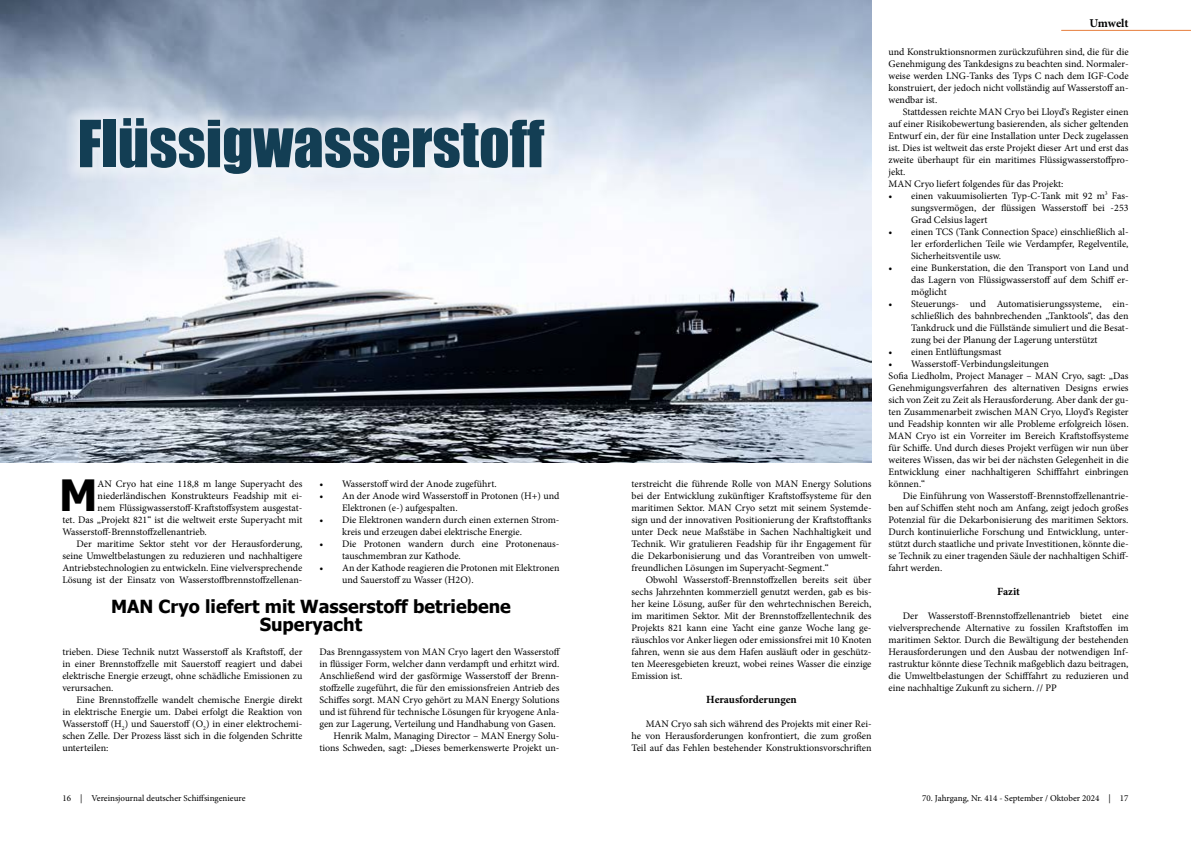
<style>
.page{position:relative;width:1191px;height:842px;background:#fff}
.page>*{position:absolute;margin:0;border:0;box-sizing:border-box;transform-origin:0 0}
.t1{font:60px "Impact";color:#133e54}
.t2{font:700 43px "Tahoma";color:#000}
.t3{font:700 18px/18px "Tahoma";color:#000;text-align:center}
.t4{font:700 12px "Minion Pro";letter-spacing:-.005em;color:#000}
.t5{font:700 11px "Minion Pro";letter-spacing:-.005em;color:#000}
.t6{font:10px/12px "Minion Pro";color:#000;text-align:justify}
.t7{font:9px "Minion Pro";color:#000}
</style>
<div class="page">
<img style="left:0;top:0;width:871px;height:463px">
<svg style="left:66px;top:105px;width:493px;height:83px;fill:#e9eef5"></svg>
<hr style="left:1061px;top:30px;width:130px;height:1px;background:#e77e3d">
<h1 class="t1" style="left:78px;top:97px;width:468px">Flüssigwasserstoff</h1>
<h2 class="t2" style="left:59px;top:465px;width:40px">M</h2>
<p class="t6" style="left:98px;top:477px;width:206px">AN Cryo hat eine 118,8 m lange Superyacht des</p>
<p class="t6" style="left:98px;top:489px;width:206px">niederländischen Konstrukteurs Feadship mit ei-</p>
<p class="t6" style="left:98px;top:501px;width:206px">nem Flüssigwasserstoff-Kraftstoffsystem ausgestat-</p>
<p class="t6" style="left:62px;top:513px;width:241px">tet. Das „Projekt 821“ ist die weltweit erste Superyacht mit</p>
<p class="t6" style="left:62px;top:525px;width:146px">Wasserstoff-Brennstoffzellenantrieb.</p>
<p class="t6" style="left:77px;top:537px;width:227px">Der maritime Sektor steht vor der Herausforderung,</p>
<p class="t6" style="left:62px;top:549px;width:241px">seine Umweltbelastungen zu reduzieren und nachhaltigere</p>
<p class="t6" style="left:62px;top:561px;width:241px">Antriebstechnologien zu entwickeln. Eine vielversprechende</p>
<p class="t6" style="left:62px;top:573px;width:241px">Lösung ist der Einsatz von Wasserstoffbrennstoffzellenan-</p>
<p class="t6" style="left:319px;top:477px;width:179px">• Wasserstoff wird der Anode zugeführt.</p>
<p class="t6" style="left:342px;top:489px;width:219px;text-indent:-23px">• An der Anode wird Wasserstoff in Protonen (H+) und<br>Elektronen (e-) aufgespalten.</p>
<p class="t6" style="left:342px;top:513px;width:219px;text-indent:-23px">• Die Elektronen wandern durch einen externen Strom&shy;kreis und erzeugen dabei elektrische Energie.</p>
<p class="t6" style="left:342px;top:537px;width:219px;text-indent:-23px">• Die Protonen wandern durch eine Protonenaus&shy;tauschmembran zur Kathode.</p>
<p class="t6" style="left:342px;top:561px;width:219px;text-indent:-23px">• An der Kathode reagieren die Protonen mit Elektronen und Sauerstoff zu Wasser (H2O).</p>
<h3 class="t3" style="left:111px;top:598px;width:401px">MAN Cryo liefert mit Wasserstoff betriebene<br>Superyacht</h3>
<p class="t6" style="left:62px;top:645px;width:241px">trieben. Diese Technik nutzt Wasserstoff als Kraftstoff, der in einer Brennstoffzelle mit Sauerstoff reagiert und dabei elektrische Energie erzeugt, ohne schädliche Emissionen zu verursachen.</p>
<p class="t6" style="left:62px;top:693px;width:241px;text-indent:14px">Eine Brennstoffzelle wandelt chemische Energie direkt in elektrische Energie um. Dabei erfolgt die Reaktion von Wasserstoff (H<sub>2</sub>) und Sauerstoff (O<sub>2</sub>) in einer elektrochemi&shy;schen Zelle. Der Prozess lässt sich in die folgenden Schritte unterteilen:</p>
<p class="t6" style="left:319px;top:645px;width:242px">Das Brenngassystem von MAN Cryo lagert den Wasserstoff</p>
<p class="t6" style="left:319px;top:657px;width:241px">in flüssiger Form, welcher dann verdampft und erhitzt wird.</p>
<p class="t6" style="left:319px;top:669px;width:241px">Anschließend wird der gasförmige Wasserstoff der Brenn-</p>
<p class="t6" style="left:319px;top:681px;width:241px">stoffzelle zugeführt, die für den emissionsfreien Antrieb des</p>
<p class="t6" style="left:319px;top:693px;width:241px">Schiffes sorgt. MAN Cryo gehört zu MAN Energy Solutions</p>
<p class="t6" style="left:319px;top:705px;width:241px">und ist führend für technische Lösungen für kryogene Anla-</p>
<p class="t6" style="left:319px;top:717px;width:238px">gen zur Lagerung, Verteilung und Handhabung von Gasen.</p>
<p class="t6" style="left:333px;top:729px;width:227px">Henrik Malm, Managing Director – MAN Energy Solu-</p>
<p class="t6" style="left:319px;top:741px;width:241px">tions Schweden, sagt: „Dieses bemerkenswerte Projekt un-</p>
<p class="t6" style="left:631px;top:477px;width:241px">terstreicht die führende Rolle von MAN Energy Solutions bei der Entwicklung zukünftiger Kraftstoffsysteme für den maritimen Sektor. MAN Cryo setzt mit seinem Systemde&shy;sign und der innovativen Positionierung der Kraftstofftanks unter Deck neue Maßstäbe in Sachen Nachhaltigkeit und Technik. Wir gratulieren Feadship für ihr Engagement für die Dekarbonisierung und das Vorantreiben von umwelt&shy;freundlichen Lösungen im Superyacht-Segment.“</p>
<p class="t6" style="left:631px;top:573px;width:241px;text-indent:14px">Obwohl Wasserstoff-Brennstoffzellen bereits seit über sechs Jahrzehnten kommerziell genutzt werden, gab es bis&shy;her keine Lösung, außer für den wehrtechnischen Bereich, im maritimen Sektor. Mit der Brennstoffzellentechnik des Projekts 821 kann eine Yacht eine ganze Woche lang ge&shy;räuschlos vor Anker liegen oder emissionsfrei mit 10 Knoten fahren, wenn sie aus dem Hafen ausläuft oder in geschütz&shy;ten Meeresgebieten kreuzt, wobei reines Wasser die einzige Emission ist.</p>
<p class="t5" style="left:706px;top:691px;width:92px">Herausforderungen</p>
<p class="t6" style="left:631px;top:717px;width:241px;text-indent:14px">MAN Cryo sah sich während des Projekts mit einer Rei&shy;he von Herausforderungen konfrontiert, die zum großen Teil auf das Fehlen bestehender Konstruktionsvorschriften</p>
<p class="t4" style="left:1089px;top:15px;width:41px">Umwelt</p>
<p class="t6" style="left:888px;top:45px;width:241px">und Konstruktionsnormen zurückzuführen sind, die für die Genehmigung des Tankdesigns zu beachten sind. Normaler&shy;weise werden LNG-Tanks des Typs C nach dem IGF-Code konstruiert, der jedoch nicht vollständig auf Wasserstoff an&shy;wendbar ist.</p>
<p class="t6" style="left:888px;top:105px;width:241px;text-align:left;text-indent:14px">Stattdessen reichte MAN Cryo bei Lloyd‘s Register einen auf einer Risikobewertung basierenden, als sicher geltenden Entwurf ein, der für eine Installation unter Deck zugelassen ist. Dies ist weltweit das erste Projekt dieser Art und erst das zweite überhaupt für ein maritimes Flüssigwasserstoffpro&shy;jekt.<br>MAN Cryo liefert folgendes für das Projekt:</p>
<p class="t6" style="left:911px;top:189px;width:219px;text-indent:-23px">• einen vakuumisolierten Typ-C-Tank mit 92 m<sup>3</sup> Fas&shy;sungsvermögen, der flüssigen Wasserstoff bei -253<br>Grad Celsius lagert</p>
<p class="t6" style="left:911px;top:225px;width:219px;text-indent:-23px">• einen TCS (Tank Connection Space) einschließlich al&shy;ler erforderlichen Teile wie Verdampfer, Regelventile, Sicherheitsventile usw.</p>
<p class="t6" style="left:911px;top:261px;width:219px;text-indent:-23px">• eine Bunkerstation, die den Transport von Land und das Lagern von Flüssigwasserstoff auf dem Schiff er&shy;möglicht</p>
<p class="t6" style="left:911px;top:297px;width:219px;text-indent:-23px">• Steuerungs- und Automatisierungssysteme, ein&shy;schließlich des bahnbrechenden „Tanktools“, das den Tankdruck und die Füllstände simuliert und die Besat&shy;zung bei der Planung der Lagerung unterstützt</p>
<p class="t6" style="left:888px;top:345px;width:114px">• einen Entlüftungsmast</p>
<p class="t6" style="left:888px;top:357px;width:241px;text-align:left">• Wasserstoff-Verbindungsleitungen<br>Sofia Liedholm, Project Manager – MAN Cryo, sagt: „Das Genehmigungsverfahren des alternativen Designs erwies sich von Zeit zu Zeit als Herausforderung. Aber dank der gu&shy;ten Zusammenarbeit zwischen MAN Cryo, Lloyd‘s Register und Feadship konnten wir alle Probleme erfolgreich lösen.<br>MAN Cryo ist ein Vorreiter im Bereich Kraftstoffsysteme für Schiffe. Und durch dieses Projekt verfügen wir nun über weiteres Wissen, das wir bei der nächsten Gelegenheit in die Entwicklung einer nachhaltigeren Schifffahrt einbringen können.“</p>
<p class="t6" style="left:888px;top:489px;width:241px;text-indent:14px">Die Einführung von Wasserstoff-Brennstoffzellenantrie&shy;ben auf Schiffen steht noch am Anfang, zeigt jedoch großes Potenzial für die Dekarbonisierung des maritimen Sektors.<br>Durch kontinuierliche Forschung und Entwicklung, unter&shy;stützt durch staatliche und private Investitionen, könnte die&shy;se Technik zu einer tragenden Säule der nachhaltigen Schiff&shy;fahrt werden.</p>
<p class="t5" style="left:997px;top:583px;width:24px">Fazit</p>
<p class="t6" style="left:888px;top:609px;width:241px;text-indent:14px">Der Wasserstoff-Brennstoffzellenantrieb bietet eine vielversprechende Alternative zu fossilen Kraftstoffen im maritimen Sektor. Durch die Bewältigung der bestehenden Herausforderungen und den Ausbau der notwendigen Inf&shy;rastruktur könnte diese Technik maßgeblich dazu beitragen, die Umweltbelastungen der Schifffahrt zu reduzieren und eine nachhaltige Zukunft zu sichern. // PP</p>
<p class="t7" style="left:62px;top:792px;width:185px">16 | Vereinsjournal deutscher Schiffsingenieure</p>
<p class="t7" style="left:922px;top:792px;width:208px">70. Jahrgang, Nr. 414 - September / Oktober 2024 | 17</p>
</div>
